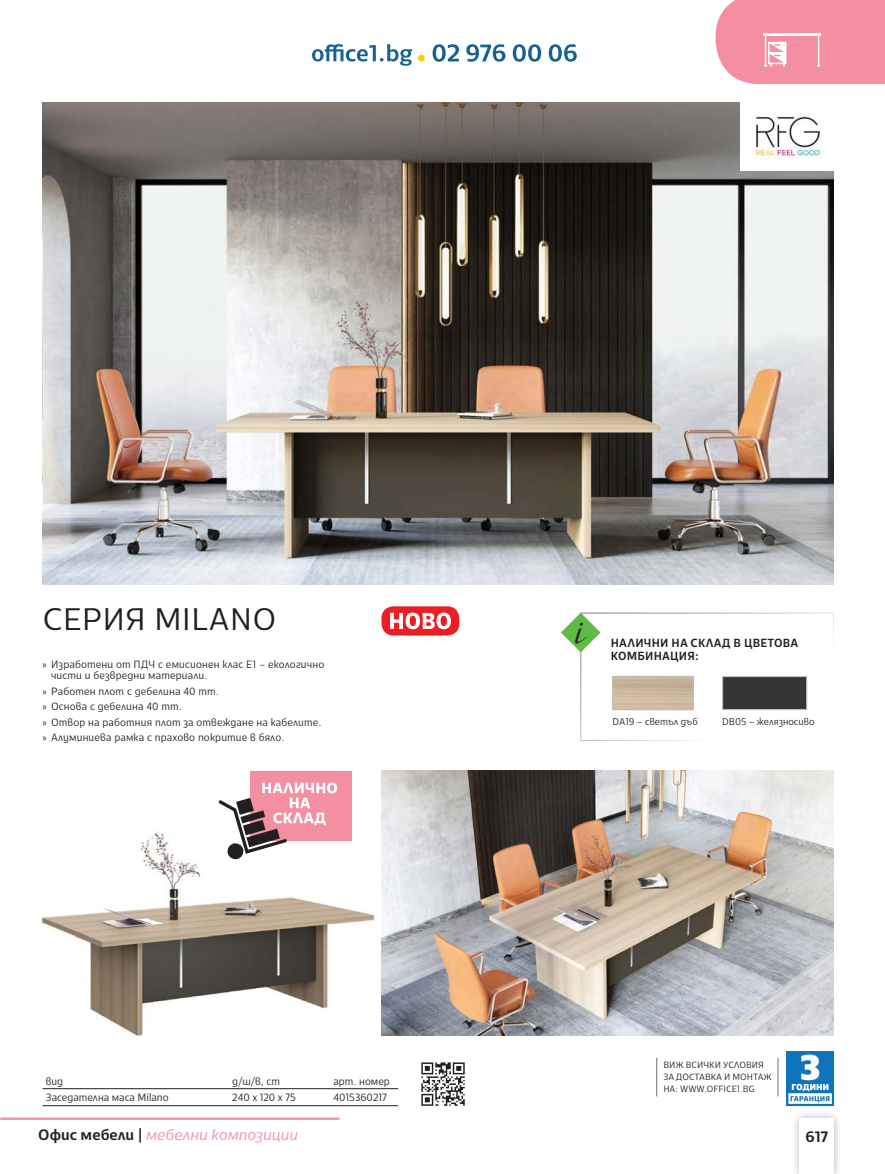
<style>
.page{position:relative;width:885px;height:1174px;background:#fff}
.page>*{position:absolute;margin:0;border:0;box-sizing:border-box;transform-origin:0 0}
.t1{font:31.65px "Adventure";color:#231f20;scale:.95 1}
.Title__33{font:300 31.05px "Cormac";color:#231f20}
.t2{font:italic 300 15px "Cormac";color:#f48ea1}
.t3{font:500 15px "Cormac";color:#132322}
.Opisanie_33{font:500 11.7px/13px "Cormac";letter-spacing:.02em;color:#231f20;scale:.95 1}
.Art_Nomer_33{font:300 10.5px/11.2px "Cormac";letter-spacing:.015em;color:#231f20;scale:.95 1}
.Art_Nomer_33-2{font:300 9.75px "Cormac";color:#231f20;scale:.95 1}
.Art_Nomer_33-3{font:300 9px/12px "Cormac";color:#231f20;scale:.95 1}
.s1{font-family:"Myriad Pro";font-weight:400}
.s2{font-weight:500;font-style:normal;color:#231f20}
</style>
<div class="page">
<div style="left:791px;top:1109px;width:51px;height:65px;background:#231f20;opacity:.35"></div>
<div style="left:799px;top:1118px;width:34px;height:55px;background:#fff"></div>
<svg style="left:715px;top:0;width:169px;height:84px;background:#f497a8"></svg>
<hr style="left:1px;top:1117px;width:337px;height:2px;background:#f48ea1">
<svg style="left:312px;top:44px;width:100px;height:22px"></svg>
<svg style="left:418px;top:55px;width:6px;height:6px"></svg>
<svg style="left:432px;top:44px;width:144px;height:18px"></svg>
<img style="left:41px;top:832px;width:334px;height:205px">
<img style="left:43px;top:102px;width:790px;height:483px">
<img style="left:381px;top:770px;width:452px;height:265px">
<div style="left:786px;top:1051px;width:47px;height:55px;background:#1074bc"></div>
<svg style="left:788px;top:1054px;width:44px;height:50px"></svg>
<hr style="left:777px;top:1057px;width:1px;height:39px;background:#6d6d70">
<hr style="left:656px;top:1057px;width:1px;height:39px;background:#6d6d70">
<hr style="left:43px;top:1088px;width:186px;height:1px;background:#231f20">
<hr style="left:229px;top:1088px;width:101px;height:1px;background:#231f20">
<hr style="left:330px;top:1088px;width:68px;height:1px;background:#231f20">
<hr style="left:43px;top:1105px;width:186px;height:1px;background:#231f20">
<hr style="left:229px;top:1105px;width:101px;height:1px;background:#231f20">
<hr style="left:330px;top:1105px;width:68px;height:1px;background:#231f20">
<svg style="left:421px;top:1062px;width:43px;height:43px"></svg>
<div style="left:381px;top:606px;width:78px;height:29px;background:#ee1d23;border-radius:12px"></div>
<svg style="left:390px;top:612px;width:61px;height:17px"></svg>
<img style="left:740px;top:102px;width:93px;height:68px">
<svg style="left:561px;top:612px;width:39px;height:40px"></svg>
<div style="left:612px;top:676px;width:81px;height:34px;border:1px solid #bcbdc0"></div>
<div style="left:724px;top:678px;width:81px;height:30px;background:#363435"></div>
<div style="left:722px;top:676px;width:85px;height:34px;border:1px solid #bcbdc0"></div>
<div style="left:250px;top:771px;width:102px;height:69px;background:#f48ea1"></div>
<svg style="left:218px;top:782px;width:119px;height:78px"></svg>
<p class="Title__33" style="left:43px;top:599px;width:235px">СЕРИЯ MILANO</p>
<p class="Art_Nomer_33" style="left:51px;top:659px;width:289px;text-indent:-9px"><span class="s1">»</span> Изработени от ПДЧ с емисионен клас Е1 – екологично чисти и безвредни материали.</p>
<p class="Art_Nomer_33" style="left:43px;top:685px;width:187px"><span class="s1">»</span> Работен плот с дебелина 40 mm.</p>
<p class="Art_Nomer_33" style="left:43px;top:701px;width:148px"><span class="s1">»</span> Основа с дебелина 40 mm.</p>
<p class="Art_Nomer_33" style="left:43px;top:716px;width:295px"><span class="s1">»</span> Отвор на работния плот за отвеждане на кабелите.</p>
<p class="Art_Nomer_33" style="left:43px;top:732px;width:256px"><span class="s1">»</span> Алуминиева рамка с прахово покритие в бяло.</p>
<p class="Art_Nomer_33" style="left:46px;top:1076px;width:20px">вид</p>
<p class="Art_Nomer_33" style="left:232px;top:1076px;width:52px">д/ш/в, cm</p>
<p class="Art_Nomer_33" style="left:333px;top:1076px;width:61px">арт. номер</p>
<p class="Art_Nomer_33" style="left:46px;top:1091px;width:131px">Заседателна маса Milano</p>
<p class="Art_Nomer_33" style="left:232px;top:1091px;width:68px">240 x 120 x 75</p>
<p class="Art_Nomer_33" style="left:333px;top:1091px;width:58px">4015360217</p>
<p class="t1" style="left:574px;top:614px;width:11px">i</p>
<p class="Opisanie_33" style="left:610px;top:636px;width:199px">НАЛИЧНИ НА СКЛАД В ЦВЕТОВА<br>КОМБИНАЦИЯ:</p>
<p class="Art_Nomer_33-2" style="left:612px;top:715px;width:91px">DA19 – светъл дъб</p>
<p class="Art_Nomer_33-2" style="left:722px;top:715px;width:99px">DB05 – желязносиво</p>
<p class="Art_Nomer_33-3" style="left:663px;top:1059px;width:116px">ВИЖ ВСИЧКИ УСЛОВИЯ<br>ЗА ДОСТАВКА И МОНТАЖ<br>НА: WWW.OFFICE1.BG</p>
<h3 class="t2" style="left:38px;top:1124px;width:261px"><span class="s2">Офис мебели |</span> мебелни композиции</h3>
<h3 class="t3" style="left:805px;top:1126px;width:24px">617</h3>
</div>
